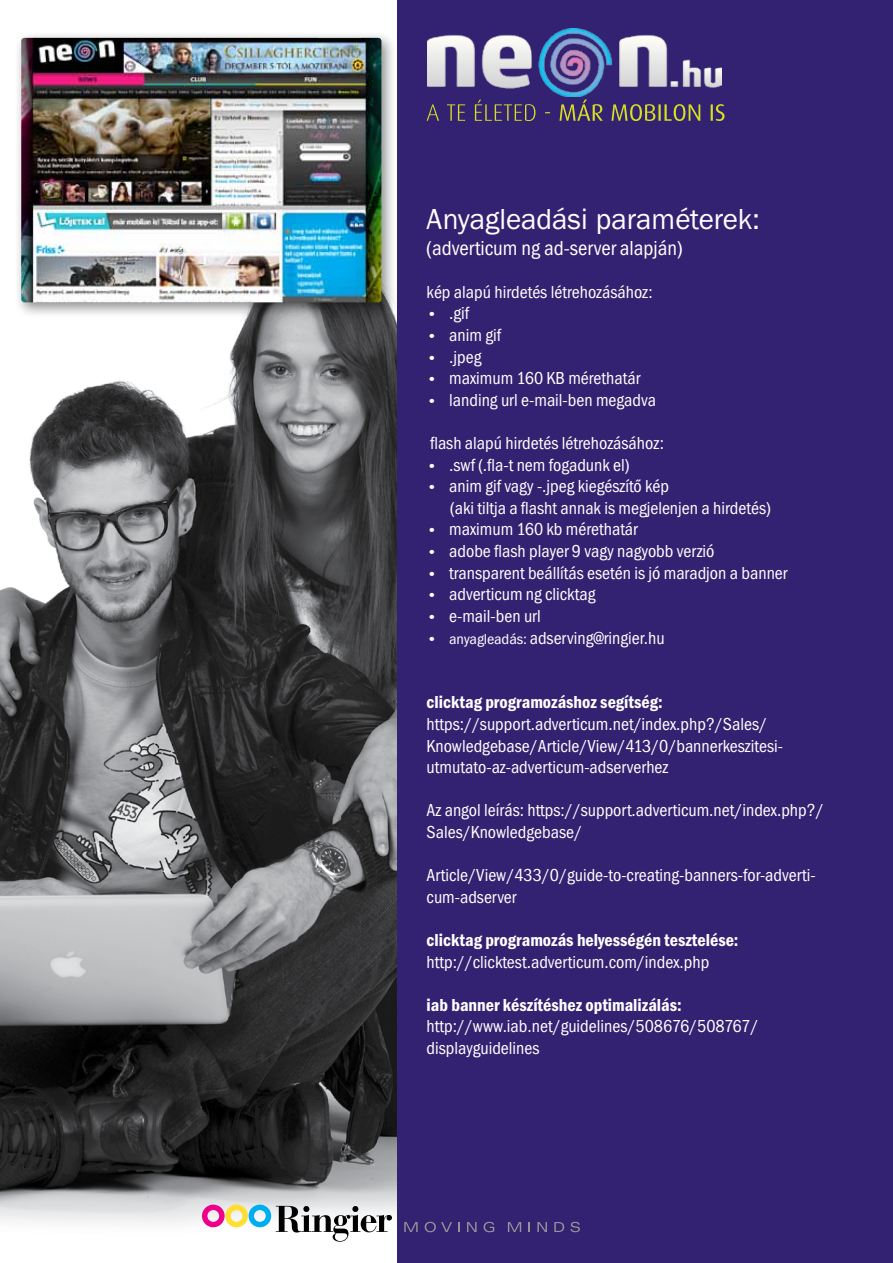
<style>
.page{position:relative;width:893px;height:1263px;background:#fff}
.page>*{position:absolute;margin:0;border:0;box-sizing:border-box;transform-origin:0 0}
.t1{font:30px "Franklin Gothic Reg";color:#fff}
.t2{font:21px "Franklin Gothic Con Reg";color:#fff}
.t3{font:18px/21.6px "Franklin Gothic Con Reg";color:#fff}
.t4{font:18px "Franklin Gothic Con Dem";color:#fff}
.s1{font-size:15px}
</style>
<div class="page">
<img style="left:0;top:106px;width:398px;height:1137px">
<div style="left:398px;top:0;width:495px;height:1263px;background:#332271"></div>
<img style="left:428px;top:28px;width:294px;height:69px">
<svg style="left:427px;top:99px;width:297px;height:22px"></svg>
<svg style="left:202px;top:1204px;width:190px;height:38px"></svg>
<svg style="left:404px;top:1222px;width:14px;height:10px"></svg>
<svg style="left:425px;top:1222px;width:27px;height:10px"></svg>
<svg style="left:458px;top:1222px;width:2px;height:10px"></svg>
<svg style="left:467px;top:1222px;width:10px;height:10px"></svg>
<svg style="left:484px;top:1222px;width:10px;height:10px"></svg>
<svg style="left:508px;top:1222px;width:13px;height:10px"></svg>
<svg style="left:537px;top:1222px;width:10px;height:10px"></svg>
<svg style="left:554px;top:1222px;width:10px;height:10px"></svg>
<svg style="left:571px;top:1222px;width:9px;height:10px"></svg>
<div style="left:14px;top:30px;width:383px;height:288px;background:#000;opacity:.45"></div>
<img style="left:21px;top:38px;width:360px;height:264px">
<h1 class="t1" style="left:427px;top:203px;width:335px">Anyagleadási paraméterek:</h1>
<p class="t2" style="left:427px;top:236px;width:257px">(adverticum ng ad-server alapján)</p>
<p class="t3" style="left:427px;top:281px;width:228px">kép alapú hirdetés létrehozásához:</p>
<p class="t3" style="left:427px;top:303px;width:44px"><span class="s1">•</span> .gif</p>
<p class="t3" style="left:427px;top:324px;width:76px"><span class="s1">•</span> anim gif</p>
<p class="t3" style="left:427px;top:346px;width:56px"><span class="s1">•</span> .jpeg</p>
<p class="t3" style="left:427px;top:368px;width:215px"><span class="s1">•</span> maximum 160 KB mérethatár</p>
<p class="t3" style="left:427px;top:389px;width:231px"><span class="s1">•</span> landing url e-mail-ben megadva</p>
<p class="t3" style="left:430px;top:432px;width:235px">flash alapú hirdetés létrehozásához:</p>
<p class="t3" style="left:427px;top:454px;width:204px"><span class="s1">•</span> .swf (.fla-t nem fogadunk el)</p>
<p class="t3" style="left:450px;top:476px;width:322px;text-indent:-24px"><span class="s1">•</span> anim gif vagy -.jpeg kiegészítő kép<br>(aki tiltja a flasht annak is megjelenjen a hirdetés)</p>
<p class="t3" style="left:427px;top:519px;width:213px"><span class="s1">•</span> maximum 160 kb mérethatár</p>
<p class="t3" style="left:427px;top:540px;width:289px"><span class="s1">•</span> adobe flash player 9 vagy nagyobb verzió</p>
<p class="t3" style="left:427px;top:562px;width:362px"><span class="s1">•</span> transparent beállítás esetén is jó maradjon a banner</p>
<p class="t3" style="left:427px;top:584px;width:170px"><span class="s1">•</span> adverticum ng clicktag</p>
<p class="t3" style="left:427px;top:605px;width:116px"><span class="s1">•</span> e-mail-ben url</p>
<p class="t3" style="left:427px;top:627px;width:239px"><span class="s1">• anyagleadás:</span> adserving@ringier.hu</p>
<p class="t4" style="left:427px;top:692px;width:237px">clicktag programozáshoz segítség:</p>
<p class="t3" style="left:427px;top:713px;width:358px">https://support.adverticum.net/index.php?/Sales/<br>Knowledgebase/Article/View/413/0/bannerkeszitesi&shy;utmutato-az-adverticum-adserverhez</p>
<p class="t3" style="left:427px;top:800px;width:399px">Az angol leírás: https://support.adverticum.net/index.php?/<br>Sales/Knowledgebase/</p>
<p class="t3" style="left:427px;top:864px;width:390px">Article/View/433/0/guide-to-creating-banners-for-adverti&shy;cum-adserver</p>
<p class="t4" style="left:427px;top:930px;width:313px">clicktag programozás helyességén tesztelése:</p>
<p class="t3" style="left:427px;top:951px;width:284px">http://clicktest.adverticum.com/index.php</p>
<p class="t4" style="left:427px;top:994px;width:257px">iab banner készítéshez optimalizálás:</p>
<p class="t3" style="left:427px;top:1016px;width:333px">http://www.iab.net/guidelines/508676/508767/ displayguidelines</p>
</div>
